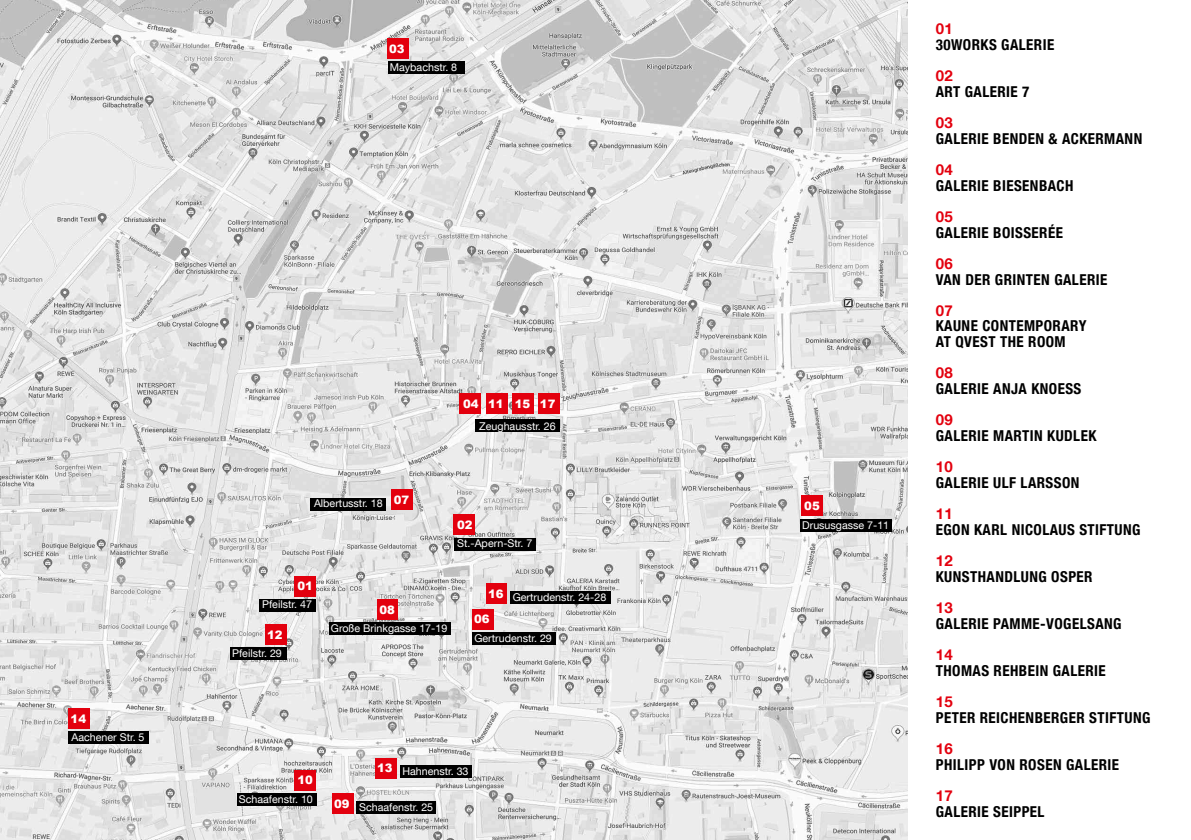
<style>
.page{position:relative;width:1191px;height:840px;background:#fff}
.page>*{position:absolute;margin:0;border:0;box-sizing:border-box;transform-origin:0 0}
.t1{font:700 condensed 15px/15.6px "Helvetica Neue LT Com";letter-spacing:.03em;color:#000}
.t2{font:700 15px "Helvetica Neue LT Com";letter-spacing:.03em;color:#e3000e}
.t3{font:900 11.6px "Arial";color:#fff}
.t4{font:10.6px "Helvetica Neue LT Com";color:#fff}
</style>
<div class="page">
<img style="left:0;top:0;width:907px;height:839px">
<div style="left:69px;top:708px;width:21px;height:20px;background:#e3000e"></div>
<div style="left:69px;top:731px;width:80px;height:12px;background:#000"></div>
<div style="left:294px;top:575px;width:21px;height:21px;background:#e3000e"></div>
<div style="left:259px;top:598px;width:57px;height:13px;background:#000"></div>
<div style="left:265px;top:624px;width:21px;height:20px;background:#e3000e"></div>
<div style="left:230px;top:647px;width:56px;height:12px;background:#000"></div>
<div style="left:375px;top:757px;width:21px;height:21px;background:#e3000e"></div>
<div style="left:400px;top:765px;width:71px;height:12px;background:#000"></div>
<div style="left:387px;top:38px;width:21px;height:21px;background:#e3000e"></div>
<div style="left:388px;top:61px;width:76px;height:13px;background:#000"></div>
<div style="left:454px;top:514px;width:21px;height:21px;background:#e3000e"></div>
<div style="left:454px;top:537px;width:81px;height:13px;background:#000"></div>
<div style="left:295px;top:769px;width:21px;height:21px;background:#e3000e"></div>
<div style="left:237px;top:792px;width:79px;height:13px;background:#000"></div>
<div style="left:332px;top:792px;width:22px;height:21px;background:#e3000e"></div>
<div style="left:356px;top:800px;width:79px;height:13px;background:#000"></div>
<div style="left:800px;top:518px;width:92px;height:13px;background:#000"></div>
<div style="left:460px;top:393px;width:21px;height:20px;background:#e3000e"></div>
<div style="left:475px;top:419px;width:84px;height:13px;background:#000"></div>
<div style="left:513px;top:393px;width:21px;height:20px;background:#e3000e"></div>
<div style="left:538px;top:393px;width:21px;height:20px;background:#e3000e"></div>
<div style="left:486px;top:393px;width:21px;height:20px;background:#e3000e"></div>
<div style="left:391px;top:489px;width:21px;height:21px;background:#e3000e"></div>
<div style="left:310px;top:497px;width:76px;height:13px;background:#000"></div>
<div style="left:472px;top:631px;width:83px;height:13px;background:#000"></div>
<div style="left:472px;top:608px;width:21px;height:21px;background:#e3000e"></div>
<div style="left:377px;top:599px;width:21px;height:20px;background:#e3000e"></div>
<div style="left:329px;top:622px;width:121px;height:12px;background:#000"></div>
<div style="left:801px;top:495px;width:21px;height:20px;background:#e3000e"></div>
<div style="left:510px;top:590px;width:101px;height:13px;background:#000"></div>
<div style="left:486px;top:582px;width:21px;height:21px;background:#e3000e"></div>
<p class="t3" style="left:389px;top:40px;width:17px">03</p>
<p class="t4" style="left:390px;top:60px;width:69px">Maybachstr. 8</p>
<p class="t3" style="left:71px;top:710px;width:17px">14</p>
<p class="t4" style="left:71px;top:730px;width:75px">Aachener Str. 5</p>
<p class="t3" style="left:463px;top:395px;width:17px">04</p>
<p class="t3" style="left:488px;top:395px;width:69px">11 15 17</p>
<p class="t4" style="left:479px;top:419px;width:78px">Zeughausstr. 26</p>
<p class="t4" style="left:314px;top:497px;width:97px">Albertusstr. 18 <sup>07</sup></p>
<p class="t3" style="left:457px;top:516px;width:17px">02</p>
<p class="t4" style="left:457px;top:536px;width:77px">St.-Apern-Str. 7</p>
<p class="t3" style="left:297px;top:577px;width:17px">01</p>
<p class="t4" style="left:262px;top:597px;width:51px">Pfeilstr. 47</p>
<p class="t3" style="left:267px;top:626px;width:17px">12</p>
<p class="t4" style="left:232px;top:646px;width:51px">Pfeilstr. 29</p>
<p class="t3" style="left:379px;top:601px;width:17px">08</p>
<p class="t4" style="left:331px;top:621px;width:118px">Große Brinkgasse 17-19</p>
<p class="t4" style="left:488px;top:590px;width:120px"><sup>16</sup> Gertrudenstr. 24-28</p>
<p class="t3" style="left:474px;top:610px;width:17px">06</p>
<p class="t4" style="left:474px;top:631px;width:79px">Gertrudenstr. 29</p>
<p class="t3" style="left:297px;top:771px;width:17px">10</p>
<p class="t4" style="left:239px;top:792px;width:76px">Schaafenstr. 10</p>
<p class="t4" style="left:377px;top:764px;width:93px"><sup>13</sup> Hahnenstr. 33</p>
<p class="t4" style="left:334px;top:800px;width:100px"><sup>09</sup> Schaafenstr. 25</p>
<p class="t3" style="left:804px;top:497px;width:17px">05</p>
<p class="t4" style="left:802px;top:518px;width:88px">Drususgasse 7-11</p>
<p class="t2" style="left:935px;top:19px;width:19px">01</p>
<p class="t1" style="left:935px;top:37px;width:120px">30WORKS GALERIE</p>
<p class="t2" style="left:935px;top:66px;width:19px">02</p>
<p class="t1" style="left:935px;top:83px;width:95px">ART GALERIE 7</p>
<p class="t2" style="left:935px;top:113px;width:19px">03</p>
<p class="t1" style="left:935px;top:130px;width:208px">GALERIE BENDEN &amp; ACKERMANN</p>
<p class="t2" style="left:935px;top:160px;width:19px">04</p>
<p class="t1" style="left:935px;top:177px;width:139px">GALERIE BIESENBACH</p>
<p class="t2" style="left:935px;top:207px;width:19px">05</p>
<p class="t1" style="left:935px;top:224px;width:129px">GALERIE BOISSERÉE</p>
<p class="t2" style="left:935px;top:254px;width:19px">06</p>
<p class="t1" style="left:935px;top:271px;width:173px">VAN DER GRINTEN GALERIE</p>
<p class="t2" style="left:935px;top:301px;width:19px">07</p>
<p class="t1" style="left:935px;top:318px;width:152px">KAUNE CONTEMPORARY<br>AT QVEST THE ROOM</p>
<p class="t2" style="left:935px;top:363px;width:19px">08</p>
<p class="t1" style="left:935px;top:381px;width:147px">GALERIE ANJA KNOESS</p>
<p class="t2" style="left:935px;top:410px;width:19px">09</p>
<p class="t1" style="left:935px;top:428px;width:162px">GALERIE MARTIN KUDLEK</p>
<p class="t2" style="left:935px;top:457px;width:19px">10</p>
<p class="t1" style="left:935px;top:474px;width:145px">GALERIE ULF LARSSON</p>
<p class="t2" style="left:935px;top:504px;width:19px">11</p>
<p class="t1" style="left:935px;top:521px;width:206px">EGON KARL NICOLAUS STIFTUNG</p>
<p class="t2" style="left:935px;top:551px;width:19px">12</p>
<p class="t1" style="left:935px;top:568px;width:158px">KUNSTHANDLUNG OSPER</p>
<p class="t2" style="left:935px;top:598px;width:19px">13</p>
<p class="t1" style="left:935px;top:615px;width:187px">GALERIE PAMME-VOGELSANG</p>
<p class="t2" style="left:935px;top:645px;width:19px">14</p>
<p class="t1" style="left:935px;top:662px;width:171px">THOMAS REHBEIN GALERIE</p>
<p class="t2" style="left:935px;top:692px;width:19px">15</p>
<p class="t1" style="left:935px;top:709px;width:216px">PETER REICHENBERGER STIFTUNG</p>
<p class="t2" style="left:935px;top:739px;width:19px">16</p>
<p class="t1" style="left:935px;top:756px;width:185px">PHILIPP VON ROSEN GALERIE</p>
<p class="t2" style="left:935px;top:785px;width:19px">17</p>
<p class="t1" style="left:935px;top:803px;width:110px">GALERIE SEIPPEL</p>
</div>
